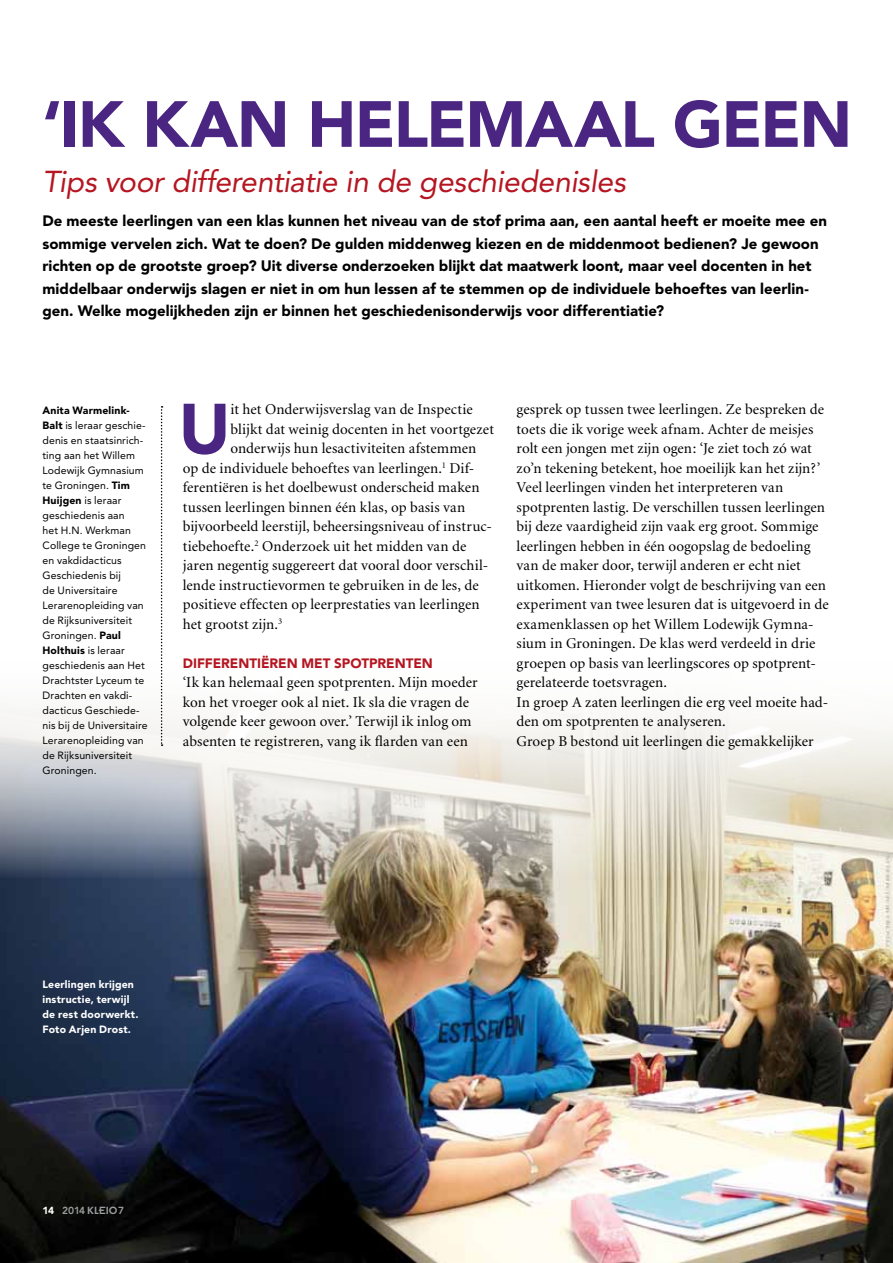
<style>
.page{position:relative;width:893px;height:1263px;background:#fff}
.page>*{position:absolute;margin:0;border:0;box-sizing:border-box;transform-origin:0 0}
.t1{font:900 70.05px "Avenir";color:#4b2582}
.t2{font:900 64.5px "Avenir";letter-spacing:.18em;color:#4b2582}
.t3{font:italic 30px "Avenir";letter-spacing:-.01em;color:#b51621}
.t4{font:15px/19.5px "Minion";letter-spacing:.005em;color:#000}
.t5{font:900 15px/22.5px "Avenir";color:#000}
.t6{font:900 13.5px "Avenir";color:#b51621}
.t7{font:10.5px/15px "Avenir";letter-spacing:.01em;color:#000}
.t8{font:900 10.5px/15px "Avenir";letter-spacing:.015em;color:#fff}
.t9{font:800 10.2px "Avenir";color:#9c9e9f}
.s1{font-weight:900}
.s2{font-weight:900;color:#fff}
.s3{font-family:"Futura T";font-weight:600;font-size:10.8px}
.s4{font-family:"Insignia";font-weight:400;font-size:11.55px}
</style>
<div class="page">
<img style="left:0;top:878px;width:893px;height:385px">
<svg style="left:0;top:645px;width:893px;height:233px"></svg>
<svg style="left:161px;top:406px;width:2px;height:340px"></svg>
<h2 class="t2" style="left:43px;top:85px;width:811px">‘Ik kan helemaal geen</h2>
<h3 class="t3" style="left:43px;top:164px;width:585px">Tips voor differentiatie in de geschiedenisles</h3>
<p class="t5" style="left:43px;top:209px;width:786px">De meeste leerlingen van een klas kunnen het niveau van de stof prima aan, een aantal heeft er moeite mee en sommige vervelen zich. Wat te doen? De gulden middenweg kiezen en de middenmoot bedienen? Je gewoon richten op de grootste groep? Uit diverse onderzoeken blijkt dat maatwerk loont, maar veel docenten in het middelbaar onderwijs slagen er niet in om hun lessen af te stemmen op de individuele behoeftes van leerlin&shy;gen. Welke mogelijkheden zijn er binnen het geschiedenisonderwijs voor differentiatie?</p>
<p class="t7" style="left:43px;top:403px;width:107px"><span class="s1">Anita Warmelink-<br>Balt</span> is leraar geschie&shy;denis en staatsinrich&shy;ting aan het Willem<br>Lodewijk Gymnasium te Groningen. <span class="s1">Tim<br>Huijgen</span> is leraar geschiedenis aan<br>het H.N. Werkman<br>College te Groningen en vakdidacticus<br>Geschiedenis bij<br>de Universitaire<br>Lerarenopleiding van de Rijksuniversiteit<br>Groningen. <span class="s1">Paul<br>Holthuis</span> is leraar geschiedenis aan Het<br>Drachtster Lyceum te<br>Drachten en vakdi&shy;dacticus Geschiede&shy;nis bij de Universitaire<br>Lerarenopleiding van de Rijksuniversiteit<br>Groningen.</p>
<h1 class="t1" style="left:179px;top:387px;width:53px">U</h1>
<p class="t4" style="left:231px;top:400px;width:244px">it het Onderwijsverslag van de Inspectie</p>
<p class="t4" style="left:231px;top:420px;width:265px">blijkt dat weinig docenten in het voortgezet</p>
<p class="t4" style="left:231px;top:439px;width:247px">onderwijs hun lesactiviteiten afstemmen</p>
<p class="t4" style="left:183px;top:459px;width:293px">op de individuele behoeftes van leerlingen.<sup>1</sup> Dif-</p>
<p class="t4" style="left:183px;top:478px;width:298px">ferentiëren is het doelbewust onderscheid maken</p>
<p class="t4" style="left:183px;top:498px;width:284px">tussen leerlingen binnen één klas, op basis van</p>
<p class="t4" style="left:183px;top:517px;width:311px">bijvoorbeeld leerstijl, beheersingsniveau of instruc-</p>
<p class="t4" style="left:183px;top:537px;width:285px">tiebehoefte.<sup>2</sup> Onderzoek uit het midden van de</p>
<p class="t4" style="left:183px;top:556px;width:307px">jaren negentig suggereert dat vooral door verschil-</p>
<p class="t4" style="left:183px;top:576px;width:297px">lende instructievormen te gebruiken in de les, de</p>
<p class="t4" style="left:183px;top:595px;width:298px">positieve effecten op leerprestaties van leerlingen</p>
<p class="t4" style="left:183px;top:615px;width:101px">het grootst zijn.<sup>3</sup></p>
<p class="t6" style="left:183px;top:655px;width:251px">Differentiëren met spotprenten</p>
<p class="t4" style="left:183px;top:673px;width:296px">‘Ik kan helemaal geen spotprenten. Mijn moeder kon het vroeger ook al niet. Ik sla die vragen de volgende keer gewoon over.’ Terwijl ik inlog om absenten te registreren, vang ik flarden van een</p>
<p class="t4" style="left:517px;top:400px;width:314px">gesprek op tussen twee leerlingen. Ze bespreken de toets die ik vorige week afnam. Achter de meisjes rolt een jongen met zijn ogen: ‘Je ziet toch zó wat zo’n tekening betekent, hoe moeilijk kan het zijn?’ Veel leerlingen vinden het interpreteren van spotprenten lastig. De verschillen tussen leerlingen bij deze vaardigheid zijn vaak erg groot. Sommige leerlingen hebben in één oogopslag de bedoeling van de maker door, terwijl anderen er echt niet uitkomen. Hieronder volgt de beschrijving van een experiment van twee lesuren dat is uitgevoerd in de examenklassen op het Willem Lodewijk Gymna&shy;sium in Groningen. De klas werd verdeeld in drie groepen op basis van leerlingscores op spotprent&shy;gerelateerde toetsvragen.<br>In groep A zaten leerlingen die erg veel moeite had&shy;den om spotprenten te analyseren.<br>Groep B bestond uit leerlingen die gemakkelijker</p>
<p class="t8" style="left:43px;top:977px;width:98px">Leerlingen krijgen instructie, terwijl de rest doorwerkt.<br>Foto Arjen Drost.</p>
<p class="t9" style="left:43px;top:1204px;width:83px"><span class="s2">14</span> 2014 <span class="s3">kl</span><span class="s4">e</span><span class="s3">io</span>7</p>
</div>
